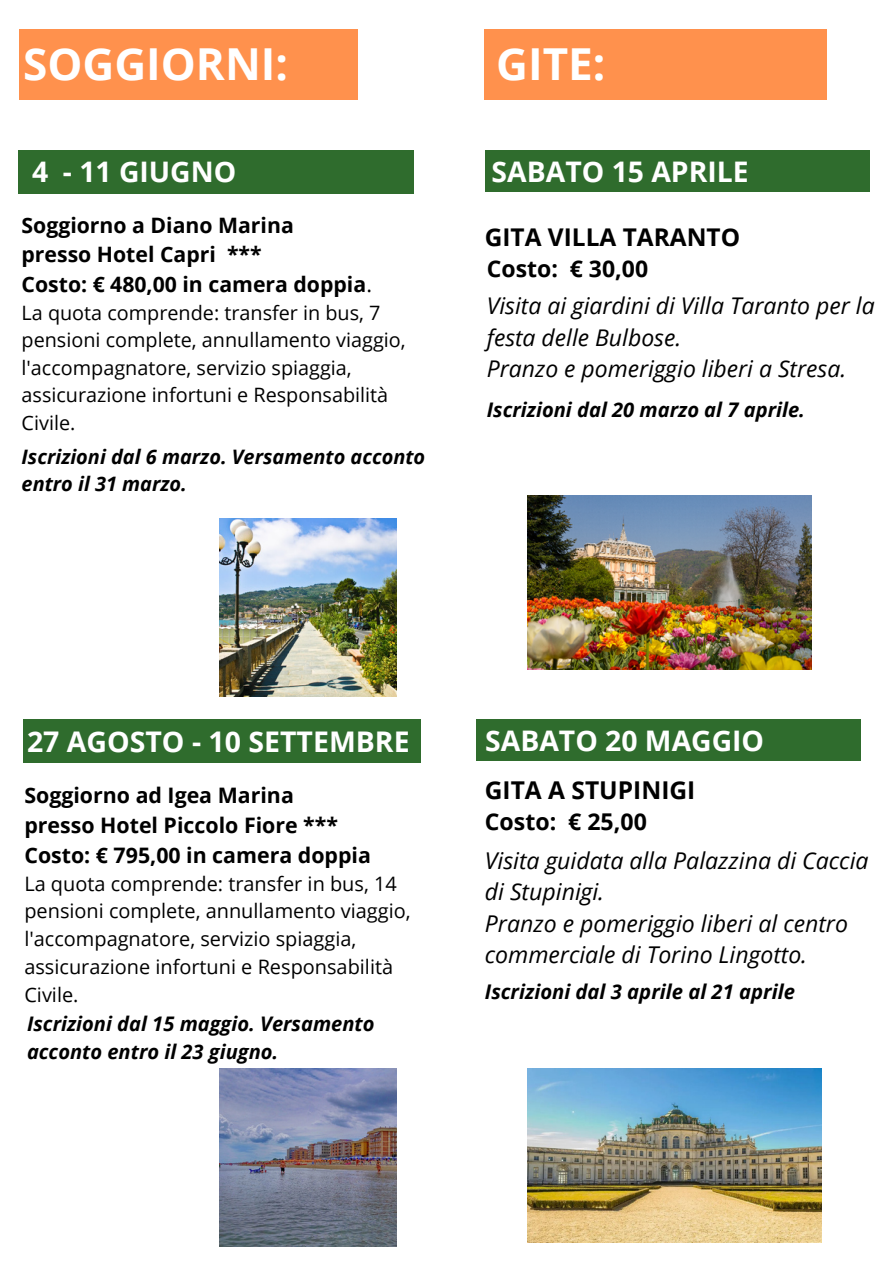
<style>
.page{position:relative;width:893px;height:1264px;background:#fff}
.page>*{position:absolute;margin:0;border:0;box-sizing:border-box;transform-origin:0 0}
.t1{font:700 44.1px "Open Sans";color:#fff}
.t2{font:700 28.5px "Open Sans";color:#fff}
.t3{font:700 28.35px "Open Sans";color:#fff}
.t4{font:700 24.6px "Open Sans";color:#000}
.t5{font:700 24.45px "Open Sans";color:#000}
.t6{font:italic 23.1px/31.3px "Open Sans";color:#000}
.t7{font:700 23.1px "Open Sans";color:#000}
.t8{font:italic 22.95px/31.2px "Open Sans";color:#000}
.t9{font:700 22.95px "Open Sans";color:#000}
.t10{font:700 21.3px/29.8px "Open Sans";color:#000}
.t11{font:700 21.15px/29.7px "Open Sans";color:#000}
.t12{font:italic 700 20.25px "Open Sans";color:#000}
.t13{font:italic 700 20.1px/28px "Open Sans";color:#000}
.t14{font:19.95px/27.8px "Open Sans";color:#000}
.t15{font:italic 700 19.95px/27px "Open Sans";color:#000}
.t16{font:19.8px/27.6px "Open Sans";color:#000}
.s1{font-weight:400}
</style>
<div class="page">
<div style="left:19px;top:30px;width:338px;height:69px;background:#ff914d"></div>
<div style="left:19px;top:150px;width:395px;height:43px;background:#2f6c2d"></div>
<div style="left:23px;top:719px;width:397px;height:43px;background:#2f6c2d"></div>
<div style="left:485px;top:30px;width:341px;height:69px;background:#ff914d"></div>
<div style="left:485px;top:150px;width:384px;height:42px;background:#2f6c2d"></div>
<img style="left:527px;top:1068px;width:294px;height:174px">
<img style="left:527px;top:495px;width:284px;height:174px">
<div style="left:476px;top:719px;width:385px;height:42px;background:#2f6c2d"></div>
<img style="left:219px;top:518px;width:178px;height:178px">
<img style="left:219px;top:1068px;width:178px;height:178px">
<h1 class="t1" style="left:23px;top:33px;width:266px">SOGGIORNI:</h1>
<h3 class="t3" style="left:32px;top:152px;width:206px">4 - 11 GIUGNO</h3>
<p class="t11" style="left:22px;top:209px;width:352px">Soggiorno a Diano Marina<br>presso Hotel Capri ***<br>Costo: € 480,00 in camera doppia<span class="s1">.</span></p>
<p class="t16" style="left:22px;top:298px;width:385px">La quota comprende: transfer in bus, 7 pensioni complete, annullamento viaggio, l'accompagnatore, servizio spiaggia, assicurazione infortuni e Responsabilità Civile.</p>
<p class="t15" style="left:22px;top:442px;width:405px">Iscrizioni dal 6 marzo. Versamento acconto entro il 31 marzo.</p>
<h1 class="t1" style="left:496px;top:33px;width:111px">GITE:</h1>
<h3 class="t3" style="left:491px;top:151px;width:258px">SABATO 15 APRILE</h3>
<p class="t5" style="left:485px;top:219px;width:257px">GITA VILLA TARANTO</p>
<p class="t9" style="left:486px;top:252px;width:163px">Costo: € 30,00</p>
<p class="t8" style="left:486px;top:290px;width:389px">Visita ai giardini di Villa Taranto per la festa delle Bulbose.<br>Pranzo e pomeriggio liberi a Stresa.</p>
<p class="t13" style="left:486px;top:395px;width:320px">Iscrizioni dal 20 marzo al 7 aprile.</p>
<h2 class="t2" style="left:27px;top:721px;width:384px">27 AGOSTO - 10 SETTEMBRE</h2>
<p class="t10" style="left:24px;top:779px;width:348px">Soggiorno ad Igea Marina<br>presso Hotel Piccolo Fiore ***<br>Costo: € 795,00 in camera doppia</p>
<p class="t14" style="left:24px;top:868px;width:388px">La quota comprende: transfer in bus, 14 pensioni complete, annullamento viaggio, l'accompagnatore, servizio spiaggia, assicurazione infortuni e Responsabilità Civile.</p>
<p class="t13" style="left:27px;top:1009px;width:349px">Iscrizioni dal 15 maggio. Versamento acconto entro il 23 giugno.</p>
<h3 class="t3" style="left:485px;top:720px;width:280px">SABATO 20 MAGGIO</h3>
<p class="t4" style="left:485px;top:772px;width:212px">GITA A STUPINIGI</p>
<p class="t7" style="left:485px;top:805px;width:163px">Costo: € 25,00</p>
<p class="t6" style="left:485px;top:844px;width:385px">Visita guidata alla Palazzina di Caccia di Stupinigi.<br>Pranzo e pomeriggio liberi al centro commerciale di Torino Lingotto.</p>
<p class="t12" style="left:485px;top:977px;width:311px">Iscrizioni dal 3 aprile al 21 aprile</p>
</div>
